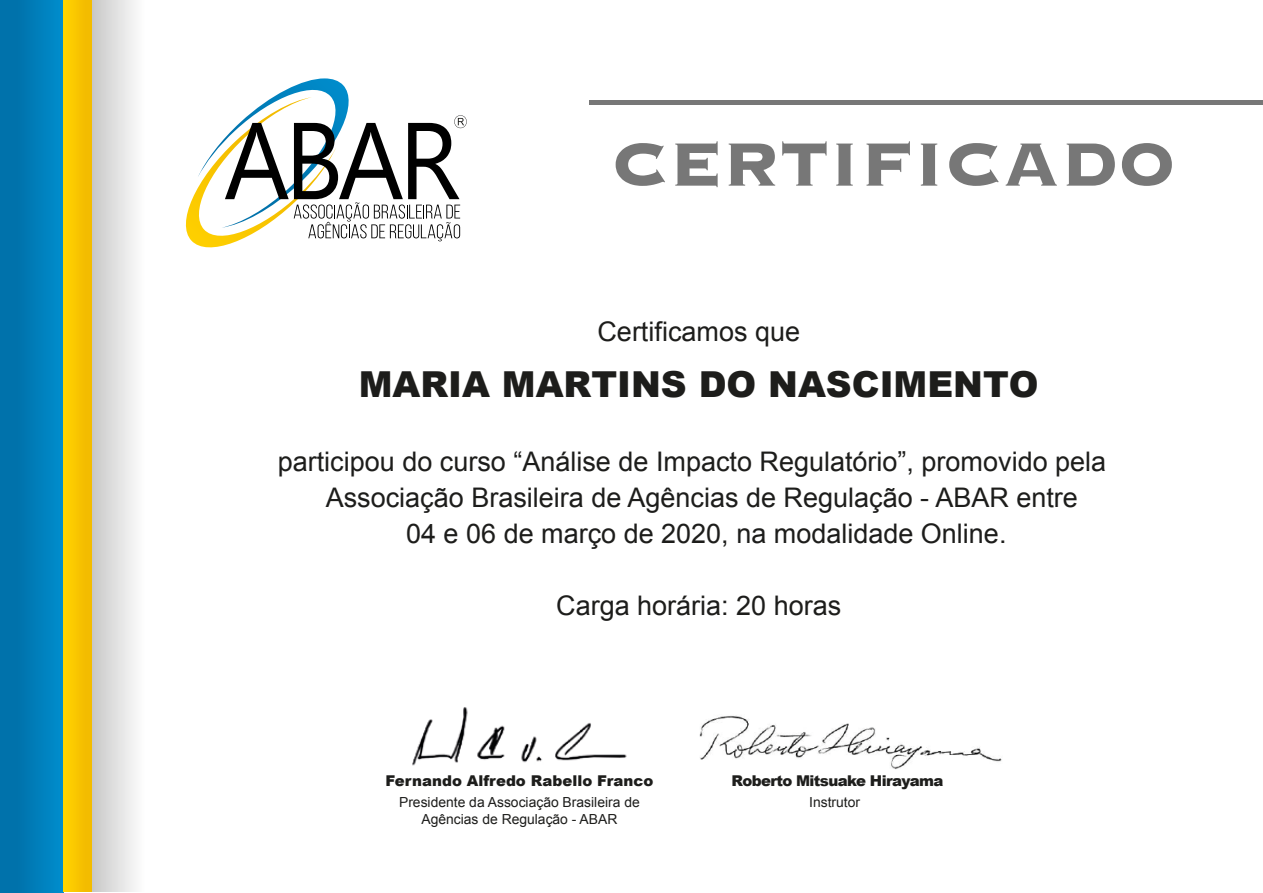
<style>
.page{position:relative;width:1263px;height:893px;background:#fff}
.page>*{position:absolute;margin:0;border:0;box-sizing:border-box;transform-origin:0 0}
.t1{font:700 80.1px "Copperplate";color:#777}
.t2{font:900 35.85px "Arial";color:#1d1d1b}
.t3{font:27px "Arial";color:#1d1d1b}
.t4{font:900 14.85px "Arial";color:#1d1d1b}
.t5{font:900 14.85px "Arial";letter-spacing:-.04em;color:#1e1e1c}
.t6{font:13.95px/16.6px "Arial";color:#1d1d1b;text-align:center}
.t7{font:13.95px "Arial";color:#1e1e1c}
</style>
<div class="page">
<div style="left:0;top:0;width:64px;height:892px;background:linear-gradient(to right,#006ca4,#008ccb)"></div>
<div style="left:91px;top:0;width:73px;height:891px;background:linear-gradient(to right,#cbcaca,#fff)"></div>
<div style="left:64px;top:0;width:28px;height:891px;background:linear-gradient(to right,#ffd300,#f1b900)"></div>
<div style="left:590px;top:100px;width:673px;height:5px;background:#777"></div>
<svg style="left:185px;top:78px;width:282px;height:170px"></svg>
<img style="left:699px;top:715px;width:303px;height:54px">
<img style="left:412px;top:707px;width:215px;height:59px">
<h1 class="t1" style="left:611px;top:111px;width:566px">CERTIFICADO</h1>
<p class="t3" style="left:597px;top:313px;width:204px">Certificamos que</p>
<h2 class="t2" style="left:359px;top:358px;width:681px">MARIA MARTINS DO NASCIMENTO</h2>
<p class="t3" style="left:278px;top:444px;width:830px">participou do curso “Análise de Impacto Regulatório”, promovido pela</p>
<p class="t3" style="left:326px;top:480px;width:754px">Associação Brasileira de Agências de Regulação - ABAR entre</p>
<p class="t3" style="left:406px;top:516px;width:602px">04 e 06 de março de 2020, na modalidade Online.</p>
<p class="t3" style="left:556px;top:588px;width:287px">Carga horária: 20 horas</p>
<p class="t4" style="left:386px;top:770px;width:269px">Fernando Alfredo Rabello Franco</p>
<p class="t6" style="left:399px;top:794px;width:242px">Presidente da Associação Brasileira de<br>Agências de Regulação - ABAR</p>
<p class="t5" style="left:731px;top:770px;width:214px">Roberto Mitsuake Hirayama</p>
<p class="t7" style="left:809px;top:793px;width:52px">Instrutor</p>
</div>
